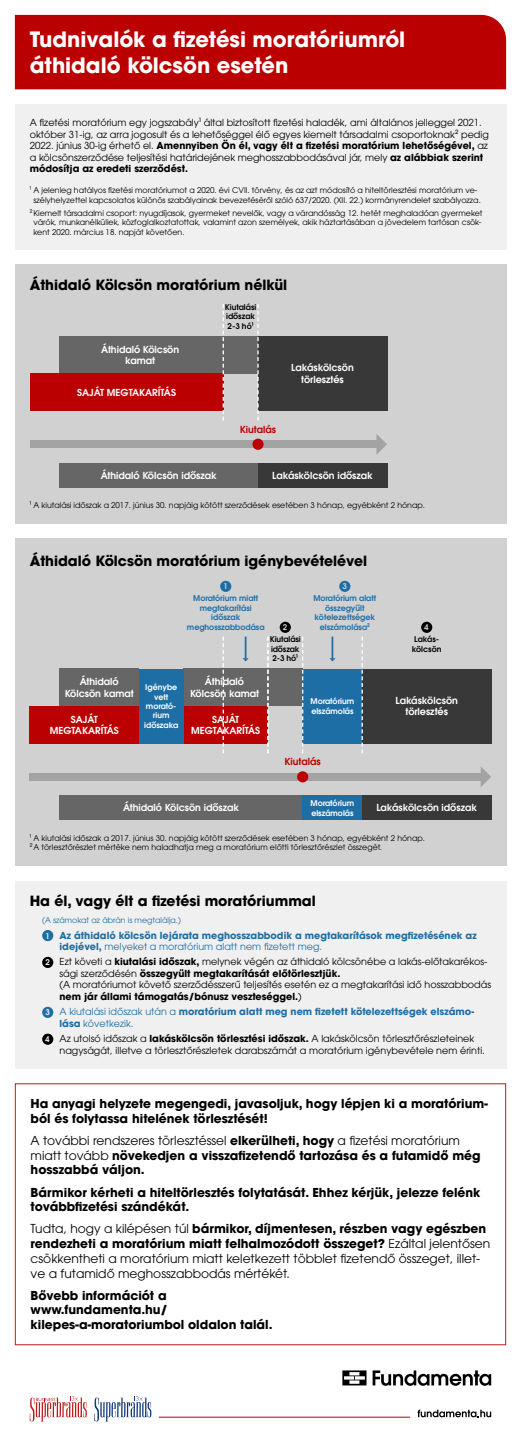
<style>
.page{position:relative;width:521px;height:1442px;background:#fff}
.page>*{position:absolute;margin:0;border:0;box-sizing:border-box;transform-origin:0 0}
.t1{font:700 21px/25.2px "ITC Avant Garde Pro";color:#fff}
.t2{font:700 14px "ITC Avant Garde Pro";color:#000}
.t3{font:700 12.25px/14.7px "ITC Avant Garde Pro";color:#000}
.t4{font:12.25px/14.7px "ITC Avant Garde Pro";color:#000}
.t5{font:9.62px/11.5px "ITC Avant Garde Pro";color:#000}
.t6{font:600 9.62px/11.5px "ITC Avant Garde Pro";color:#fff;text-align:center}
.t7{font:700 9.62px/11.5px "ITC Avant Garde Pro";color:#1e6ea6}
.t8{font:600 9.62px "ITC Avant Garde Pro";color:#ba0000}
.t9{font:7.88px/9.5px "ITC Avant Garde Pro";color:#000}
.t10{font:600 7.88px/9.5px "ITC Avant Garde Pro";color:#1e6ea6;text-align:center}
.t11{font:600 7.88px/9.5px "ITC Avant Garde Pro";color:#fff}
.t12{font:600 7.88px/9.5px "ITC Avant Garde Pro";color:#000}
.t13{font:7.88px "ITC Avant Garde Pro";color:#1e6ea6}
.t14{font:600 7.88px "ITC Avant Garde Pro";color:#d1d1d1}
.t15{font:600 7.88px "ITC Avant Garde Pro";color:#f0f0f0}
.s1{font-weight:700}
.s2{font-weight:400}
</style>
<div class="page">
<div style="left:15px;top:15px;width:491px;height:74px;background:#ba0000"></div>
<div style="left:15px;top:538px;width:491px;height:328px;background:#d1d1d1"></div>
<div style="left:220px;top:580px;width:11px;height:12px;background:#1e6ea6;border-radius:50%"></div>
<div style="left:339px;top:580px;width:11px;height:12px;background:#1e6ea6;border-radius:50%"></div>
<div style="left:280px;top:621px;width:11px;height:11px;background:#000;border-radius:50%"></div>
<div style="left:421px;top:621px;width:11px;height:11px;background:#000;border-radius:50%"></div>
<div style="left:60px;top:668px;width:79px;height:38px;background:#666"></div>
<div style="left:184px;top:668px;width:119px;height:38px;background:#666"></div>
<div style="left:30px;top:706px;width:109px;height:37px;background:#ba0000"></div>
<div style="left:184px;top:706px;width:84px;height:37px;background:#ba0000"></div>
<div style="left:60px;top:795px;width:243px;height:25px;background:#666"></div>
<div style="left:362px;top:795px;width:129px;height:25px;background:#383838"></div>
<div style="left:303px;top:668px;width:59px;height:75px;background:#1e6ea6"></div>
<div style="left:303px;top:795px;width:59px;height:25px;background:#1e6ea6"></div>
<div style="left:139px;top:668px;width:45px;height:75px;background:#1e6ea6"></div>
<div style="left:362px;top:668px;width:129px;height:75px;background:#383838"></div>
<div style="left:30px;top:773px;width:456px;height:7px;background:#a3a3a3"></div>
<svg style="left:481px;top:767px;width:10px;height:20px"></svg>
<div style="left:297px;top:771px;width:11px;height:11px;background:#ba0000;border-radius:50%"></div>
<svg style="left:267px;top:636px;width:2px;height:117px"></svg>
<svg style="left:223px;top:636px;width:1px;height:117px"></svg>
<svg style="left:302px;top:636px;width:1px;height:117px"></svg>
<svg style="left:361px;top:636px;width:2px;height:117px"></svg>
<svg style="left:243px;top:636px;width:6px;height:25px"></svg>
<hr style="left:331px;top:636px;width:2px;height:22px;background:#1e6ea6">
<svg style="left:329px;top:658px;width:6px;height:3px"></svg>
<div style="left:15px;top:881px;width:491px;height:187px;background:#f0f0f0"></div>
<div style="left:42px;top:929px;width:11px;height:12px;background:#1e6ea6;border-radius:50%"></div>
<div style="left:42px;top:1006px;width:11px;height:11px;background:#1e6ea6;border-radius:50%"></div>
<div style="left:42px;top:956px;width:11px;height:11px;background:#000;border-radius:50%"></div>
<div style="left:42px;top:1033px;width:11px;height:11px;background:#000;border-radius:50%"></div>
<div style="left:15px;top:264px;width:491px;height:259px;background:#d1d1d1"></div>
<div style="left:60px;top:336px;width:198px;height:37px;background:#666"></div>
<div style="left:30px;top:373px;width:193px;height:37px;background:#ba0000"></div>
<div style="left:60px;top:463px;width:198px;height:24px;background:#666"></div>
<div style="left:258px;top:463px;width:129px;height:24px;background:#383838"></div>
<div style="left:258px;top:336px;width:129px;height:74px;background:#383838"></div>
<svg style="left:223px;top:304px;width:1px;height:116px"></svg>
<svg style="left:257px;top:304px;width:2px;height:116px"></svg>
<div style="left:30px;top:440px;width:349px;height:8px;background:#a3a3a3"></div>
<svg style="left:376px;top:434px;width:11px;height:21px"></svg>
<div style="left:252px;top:438px;width:12px;height:12px;background:#ba0000;border-radius:50%"></div>
<svg style="left:342px;top:1370px;width:24px;height:15px"></svg>
<svg style="left:373px;top:1370px;width:118px;height:15px"></svg>
<svg style="left:417px;top:1409px;width:74px;height:7px"></svg>
<hr style="left:159px;top:1416px;width:251px;height:1px;background:#ba0000">
<svg style="left:30px;top:1396px;width:57px;height:25px"></svg>
<svg style="left:94px;top:1396px;width:57px;height:25px"></svg>
<div style="left:15px;top:1083px;width:491px;height:261px;border:1px solid #bd1d1d"></div>
<div style="left:15px;top:104px;width:491px;height:145px;background:#f0f0f0"></div>
<h1 class="t1" style="left:30px;top:27px;width:377px">Tudnivalók a fizetési moratóriumról áthidaló kölcsön esetén</h1>
<p class="t5" style="left:30px;top:117px;width:461px">A fizetési moratórium egy jogszabály¹ által biztosított fizetési haladék, ami általános jelleggel 2021. október 31-ig, az arra jogosult és a lehetőséggel élő egyes kiemelt társadalmi csoportoknak² pedig 2022. június 30-ig érhető el. <span class="s1">Amennyiben Ön él, vagy élt a fizetési moratórium lehetőségével,</span> az a kölcsönszerződése teljesítési határidejének meghosszabbodásával jár, mely <span class="s1">az alábbiak szerint módosítja az eredeti szerződést.</span></p>
<p class="t9" style="left:30px;top:185px;width:453px;text-align:center">¹ A jelenleg hatályos fizetési moratóriumot a 2020. évi CVII. törvény, és az azt módosító a hiteltörlesztési moratórium ve&shy;szélyhelyzettel kapcsolatos különös szabályainak bevezetéséről szóló 637/2020. (XII. 22.) kormányrendelet szabályozza.</p>
<p class="t9" style="left:33px;top:208px;width:450px;text-indent:-4px">²Kiemelt társadalmi csoport: nyugdíjasok, gyermeket nevelők, vagy a várandósság 12. hetét meghaladóan gyermeket várók, munkanélküliek, közfoglalkoztatottak, valamint azon személyek, akik háztartásában a jövedelem tartósan csök&shy;kent 2020. március 18. napját követően.</p>
<h2 class="t2" style="left:30px;top:275px;width:259px">Áthidaló Kölcsön moratórium nélkül</h2>
<p class="t12" style="left:225px;top:302px;width:33px">Kiutalási időszak<br>2-3 hó¹</p>
<p class="t6" style="left:101px;top:343px;width:80px">Áthidaló Kölcsön kamat</p>
<p class="t6" style="left:77px;top:386px;width:101px">SAJÁT MEGTAKARÍTÁS</p>
<p class="t6" style="left:291px;top:362px;width:64px">Lakáskölcsön törlesztés</p>
<p class="t8" style="left:240px;top:423px;width:38px">Kiutalás</p>
<p class="t6" style="left:101px;top:469px;width:118px">Áthidaló Kölcsön időszak</p>
<p class="t6" style="left:272px;top:469px;width:102px">Lakáskölcsön időszak</p>
<p class="t9" style="left:30px;top:500px;width:397px">¹ A kiutalási időszak a 2017. június 30. napjáig kötött szerződések esetében 3 hónap, egyébként 2 hónap.</p>
<h2 class="t2" style="left:30px;top:551px;width:339px">Áthidaló Kölcsön moratórium igénybevételével</h2>
<p class="t14" style="left:223px;top:581px;width:6px">1</p>
<p class="t14" style="left:342px;top:581px;width:6px">3</p>
<p class="t14" style="left:283px;top:622px;width:6px">2</p>
<p class="t14" style="left:424px;top:622px;width:6px">4</p>
<p class="t10" style="left:187px;top:593px;width:79px">Moratórium miatt megtakarítási időszak meghosszabbodása</p>
<p class="t10" style="left:313px;top:593px;width:64px">Moratórium alatt összegyűlt kötelezettségek elszámolása²</p>
<p class="t6" style="left:65px;top:675px;width:70px">Áthidaló<br>Kölcsön kamat</p>
<p class="t6" style="left:190px;top:675px;width:70px">Áthidaló<br>Kölcsön kamat</p>
<p class="t6" style="left:50px;top:713px;width:71px">SAJÁT<br>MEGTAKARÍTÁS</p>
<p class="t6" style="left:191px;top:713px;width:71px">SAJÁT<br>MEGTAKARÍTÁS</p>
<p class="t11" style="left:144px;top:682px;width:35px;text-align:center">Igénybe vett morató&shy;rium időszaka</p>
<p class="t12" style="left:270px;top:634px;width:32px">Kiutalási időszak<br>2-3 hó¹</p>
<p class="t12" style="left:412px;top:634px;width:31px">Lakás&shy;kölcsön</p>
<p class="t11" style="left:311px;top:696px;width:45px">Moratórium elszámolás</p>
<p class="t8" style="left:285px;top:755px;width:38px">Kiutalás</p>
<p class="t6" style="left:395px;top:694px;width:64px">Lakáskölcsön törlesztés</p>
<p class="t11" style="left:311px;top:798px;width:45px">Moratórium elszámolás</p>
<p class="t6" style="left:123px;top:801px;width:118px">Áthidaló Kölcsön időszak</p>
<p class="t6" style="left:376px;top:801px;width:102px">Lakáskölcsön időszak</p>
<p class="t9" style="left:30px;top:833px;width:397px">¹ A kiutalási időszak a 2017. június 30. napjáig kötött szerződések esetében 3 hónap, egyébként 2 hónap.<br>²A törlesztőrészlet mértéke nem haladhatja meg a moratórium előtti törlesztőrészlet összegét.</p>
<h2 class="t2" style="left:30px;top:891px;width:288px">Ha él, vagy élt a fizetési moratóriummal</h2>
<p class="t13" style="left:42px;top:915px;width:140px">(A számokat az ábrán is megtalálja.)</p>
<p class="t7" style="left:60px;top:928px;width:418px">Az áthidaló kölcsön lejárata meghosszabbodik a megtakarítások megfizetésének az idejével, <span class="s2">melyeket a moratórium alatt nem fizetett meg.</span></p>
<p class="t5" style="left:60px;top:955px;width:433px">Ezt követi a <span class="s1">kiutalási időszak,</span> melynek végén az áthidaló kölcsönébe a lakás-előtakarékos&shy;sági szerződésén <span class="s1">összegyűlt megtakarítását előtörlesztjük.<br></span>(A moratóriumot követő szerződésszerű teljesítés esetén ez a megtakarítási idő hosszabbodás <span class="s1">nem jár állami támogatás/bónusz veszteséggel.</span>)</p>
<p class="t7" style="left:60px;top:1005px;width:416px"><span class="s2">A kiutalási időszak után a</span> moratórium alatt meg nem fizetett kötelezettségek elszámo&shy;lása <span class="s2">következik.</span></p>
<p class="t5" style="left:60px;top:1032px;width:427px">Az utolsó időszak a <span class="s1">lakáskölcsön törlesztési időszak.</span> A lakáskölcsön törlesztőrészleteinek nagyságát, illetve a törlesztőrészletek darabszámát a moratórium igénybevétele nem érinti.</p>
<p class="t15" style="left:45px;top:930px;width:6px">1</p>
<p class="t15" style="left:45px;top:957px;width:6px">2</p>
<p class="t15" style="left:45px;top:1007px;width:6px">3</p>
<p class="t15" style="left:45px;top:1033px;width:6px">4</p>
<p class="t3" style="left:31px;top:1095px;width:459px">Ha anyagi helyzete megengedi, javasoljuk, hogy lépjen ki a moratórium&shy;ból és folytassa hitelének törlesztését!</p>
<p class="t3" style="left:31px;top:1132px;width:451px"><span class="s2">A további rendszeres törlesztéssel</span> elkerülheti, hogy <span class="s2">a fizetési moratórium miatt tovább</span> növekedjen a visszafizetendő tartozása és a futamidő még hosszabbá váljon.</p>
<p class="t3" style="left:31px;top:1184px;width:451px">Bármikor kérheti a hiteltörlesztés folytatását. Ehhez kérjük, jelezze felénk továbbfizetési szándékát.</p>
<p class="t4" style="left:31px;top:1221px;width:461px">Tudta, hogy a kilépésen túl <span class="s1">bármikor, díjmentesen, részben vagy egészben rendezheti a moratórium miatt felhalmozódott összeget?</span> Ezáltal jelentősen csökkentheti a moratórium miatt keletkezett többlet fizetendő összeget, illet&shy;ve a futamidő meghosszabbodás mértékét.</p>
<p class="t3" style="left:31px;top:1287px;width:243px">Bővebb információt a www.fundamenta.hu/ kilepes-a-moratoriumbol oldalon talál.</p>
</div>
